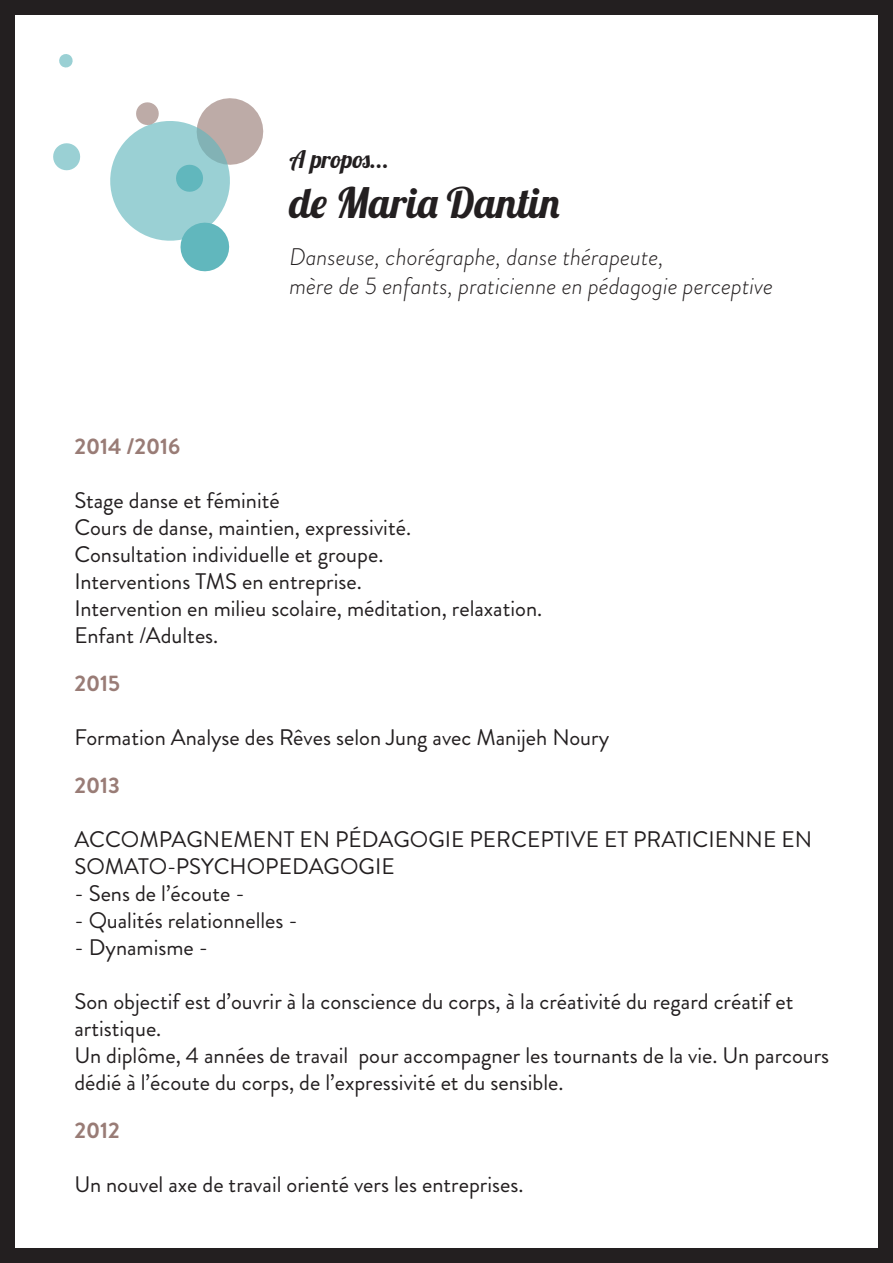
<style>
.page{position:relative;width:893px;height:1263px;background:#fff}
.page>*{position:absolute;margin:0;border:0;box-sizing:border-box;transform-origin:0 0}
.t1{font:42px "Lobster 1.4";color:#231f20}
.t2{font:italic 300 24px/28.8px "Brandon Grotesque";color:#231f20}
.t3{font:24px "Lobster 1.4";color:#231f20}
.t4{font:22.5px/27px "Brandon Grotesque";color:#231f20}
.t5{font:700 22.5px "Brandon Grotesque";color:#997c76}
</style>
<div class="page">
<svg style="left:53px;top:143px;width:28px;height:28px"></svg>
<svg style="left:59px;top:54px;width:14px;height:14px"></svg>
<svg style="left:110px;top:98px;width:154px;height:174px"></svg>
<div style="left:0;top:0;width:893px;height:1263px;border:15px solid #231f20"></div>
<p class="t3" style="left:289px;top:144px;width:101px">A propos...</p>
<h1 class="t1" style="left:289px;top:176px;width:272px">de Maria Dantin</h1>
<p class="t2" style="left:289px;top:243px;width:485px">Danseuse, chorégraphe, danse thérapeute,<br>mère de 5 enfants, praticienne en pédagogie perceptive</p>
<p class="t5" style="left:74px;top:431px;width:108px">2014 /2016</p>
<p class="t4" style="left:74px;top:487px;width:469px">Stage danse et féminité<br>Cours de danse, maintien, expressivité.<br>Consultation individuelle et groupe.<br>Interventions TMS en entreprise.<br>Intervention en milieu scolaire, méditation, relaxation.<br>Enfant /Adultes.</p>
<p class="t5" style="left:74px;top:668px;width:47px">2015</p>
<p class="t4" style="left:74px;top:724px;width:536px">Formation Analyse des Rêves selon Jung avec Manijeh Noury</p>
<p class="t5" style="left:74px;top:770px;width:47px">2013</p>
<p class="t4" style="left:74px;top:826px;width:739px">ACCOMPAGNEMENT EN PÉDAGOGIE PERCEPTIVE ET PRATICIENNE EN<br>SOMATO-PSYCHOPEDAGOGIE</p>
<p class="t4" style="left:74px;top:880px;width:172px">- Sens de l’écoute -</p>
<p class="t4" style="left:74px;top:907px;width:225px">- Qualités relationnelles -</p>
<p class="t4" style="left:74px;top:934px;width:135px">- Dynamisme -</p>
<p class="t4" style="left:74px;top:988px;width:756px">Son objectif est d’ouvrir à la conscience du corps, à la créativité du regard créatif et artistique.<br>Un diplôme, 4 années de travail pour accompagner les tournants de la vie. Un parcours dédié à l’écoute du corps, de l’expressivité et du sensible.</p>
<p class="t5" style="left:74px;top:1115px;width:47px">2012</p>
<p class="t4" style="left:74px;top:1171px;width:451px">Un nouvel axe de travail orienté vers les entreprises.</p>
</div>
